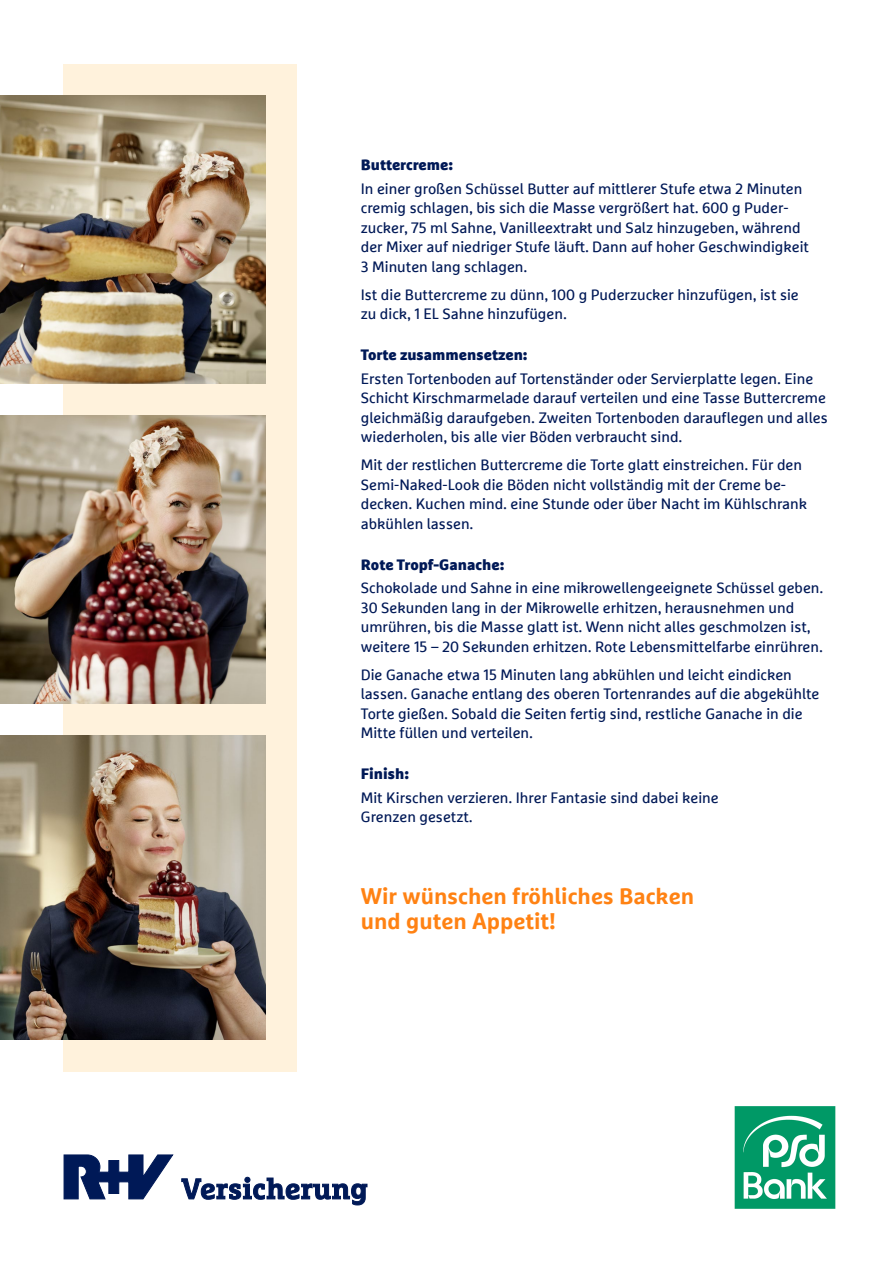
<style>
.page{position:relative;width:893px;height:1263px;background:#fff}
.page>*{position:absolute;margin:0;border:0;box-sizing:border-box;transform-origin:0 0}
.t1{font:700 22.5px/24.8px "Marselisfor Ru V";color:#ff8213}
.t2{font:15px/19.5px "Marselisfor Ru V";color:#001957}
.t3{font:900 15px "Marselisfor Ru V";color:#001957}
</style>
<div class="page">
<div style="left:64px;top:64px;width:233px;height:1007px;background:#fff2dc"></div>
<img style="left:0;top:735px;width:265px;height:305px">
<img style="left:0;top:96px;width:265px;height:287px">
<img style="left:0;top:415px;width:265px;height:288px">
<svg style="left:63px;top:1154px;width:110px;height:45px"></svg>
<svg style="left:181px;top:1177px;width:187px;height:28px"></svg>
<img style="left:734px;top:1106px;width:102px;height:103px">
<p class="t3" style="left:361px;top:155px;width:94px">Buttercreme:</p>
<p class="t2" style="left:361px;top:178px;width:450px">In einer großen Schüssel Butter auf mittlerer Stufe etwa 2 Minuten cremig schlagen, bis sich die Masse vergrößert hat. 600 g Puder&shy;zucker, 75 ml Sahne, Vanilleextrakt und Salz hinzugeben, während der Mixer auf niedriger Stufe läuft. Dann auf hoher Geschwindigkeit 3 Minuten lang schlagen.</p>
<p class="t2" style="left:361px;top:284px;width:439px">Ist die Buttercreme zu dünn, 100 g Puderzucker hinzufügen, ist sie zu dick, 1 EL Sahne hinzufügen.</p>
<p class="t3" style="left:361px;top:345px;width:168px">Torte zusammensetzen:</p>
<p class="t2" style="left:361px;top:368px;width:468px">Ersten Tortenboden auf Tortenständer oder Servierplatte legen. Eine Schicht Kirschmarmelade darauf verteilen und eine Tasse Buttercreme gleichmäßig daraufgeben. Zweiten Tortenboden darauflegen und alles wiederholen, bis alle vier Böden verbraucht sind.</p>
<p class="t2" style="left:361px;top:455px;width:448px">Mit der restlichen Buttercreme die Torte glatt einstreichen. Für den Semi-Naked-Look die Böden nicht vollständig mit der Creme be&shy;decken. Kuchen mind. eine Stunde oder über Nacht im Kühlschrank abkühlen lassen.</p>
<p class="t3" style="left:361px;top:555px;width:145px">Rote Tropf-Ganache:</p>
<p class="t2" style="left:361px;top:578px;width:464px">Schokolade und Sahne in eine mikrowellengeeignete Schüssel geben.<br>30 Sekunden lang in der Mikrowelle erhitzen, herausnehmen und umrühren, bis die Masse glatt ist. Wenn nicht alles geschmolzen ist, weitere 15 – 20 Sekunden erhitzen. Rote Lebensmittelfarbe einrühren.</p>
<p class="t2" style="left:361px;top:664px;width:460px">Die Ganache etwa 15 Minuten lang abkühlen und leicht eindicken lassen. Ganache entlang des oberen Tortenrandes auf die abgekühlte Torte gießen. Sobald die Seiten fertig sind, restliche Ganache in die Mitte füllen und verteilen.</p>
<p class="t3" style="left:361px;top:764px;width:50px">Finish:</p>
<p class="t2" style="left:361px;top:787px;width:359px">Mit Kirschen verzieren. Ihrer Fantasie sind dabei keine<br>Grenzen gesetzt.</p>
<h1 class="t1" style="left:361px;top:884px;width:335px">Wir wünschen fröhliches Backen und guten Appetit!</h1>
</div>
